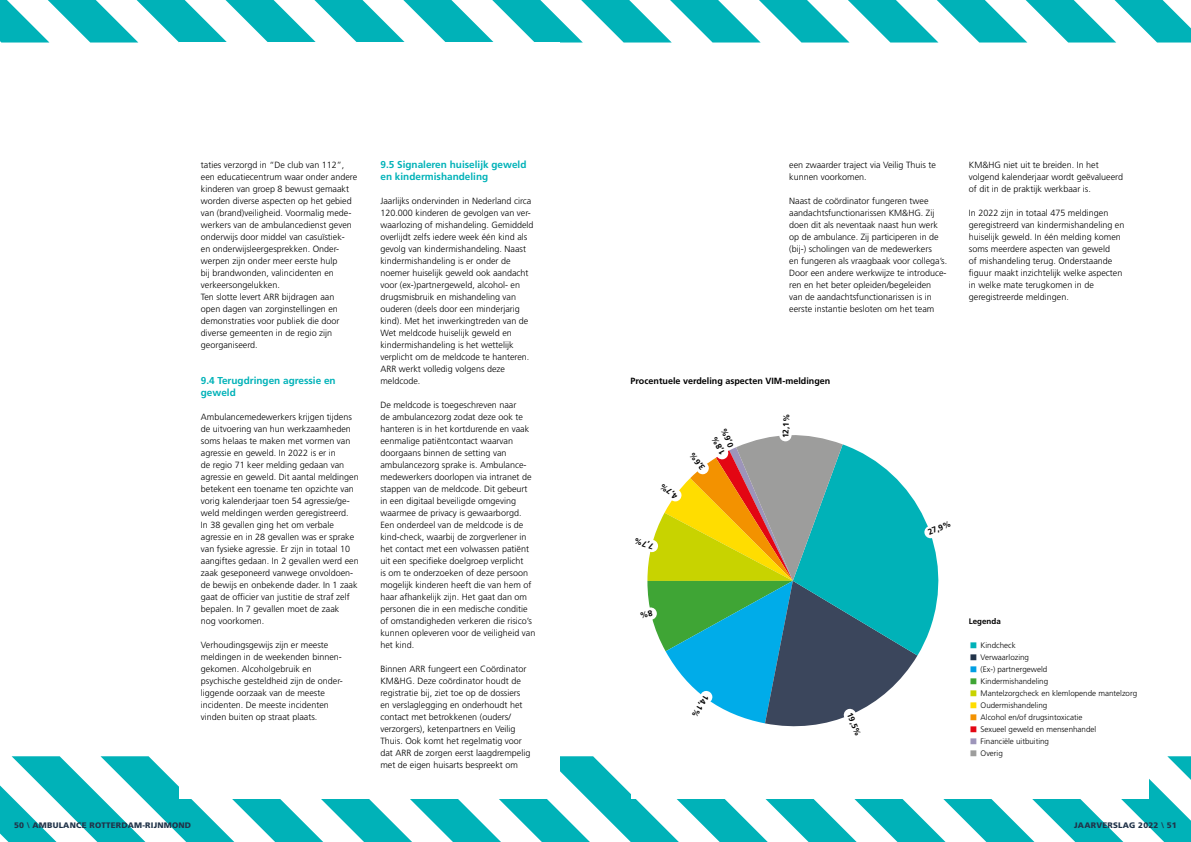
<style>
.page{position:relative;width:1191px;height:842px;background:#fff}
.page>*{position:absolute;margin:0;border:0;box-sizing:border-box;transform-origin:0 0}
.t1{font:700 10px/12px "Frutiger LT Std";color:#00b2b8}
.t2{font:300 9px/12px "Frutiger LT Std";color:#000}
.t3{font:700 9px "Frutiger LT Std";color:#000}
.t4{font:700 8.2px "Frutiger LT Std";color:#000}
.t5{font:300 8px/12px "Frutiger LT Std";color:#000}
.t6{font:900 8px "Frutiger LT Std";letter-spacing:.025em;color:#213349}
.t7{font:700 8px "Frutiger LT Std";color:#000}
.s1{font-weight:700}
</style>
<div class="page">
<svg style="left:0;top:0;width:1191px;height:43px"></svg>
<svg style="left:0;top:756px;width:1191px;height:86px"></svg>
<svg style="left:647px;top:435px;width:292px;height:292px"></svg>
<p class="t2" style="left:201px;top:159px;width:158px">taties verzorgd in “De club van 112”, een educatiecentrum waar onder andere kinderen van groep 8 bewust gemaakt worden diverse aspecten op het gebied van (brand)veiligheid. Voormalig mede&shy;werkers van de ambulancedienst geven onderwijs door middel van casuïstiek-<br>en onderwijsleergesprekken. Onder&shy;werpen zijn onder meer eerste hulp<br>bij brandwonden, valincidenten en verkeersongelukken.<br>Ten slotte levert ARR bijdragen aan<br>open dagen van zorginstellingen en demonstraties voor publiek die door diverse gemeenten in de regio zijn georganiseerd.</p>
<p class="t1" style="left:201px;top:375px;width:136px">9.4 Terugdringen agressie en geweld</p>
<p class="t2" style="left:201px;top:411px;width:159px">Ambulancemedewerkers krijgen tijdens de uitvoering van hun werkzaamheden soms helaas te maken met vormen van agressie en geweld. In 2022 is er in<br>de regio 71 keer melding gedaan van agressie en geweld. Dit aantal meldingen betekent een toename ten opzichte van vorig kalenderjaar toen 54 agressie/ge&shy;weld meldingen werden geregistreerd.<br>In 38 gevallen ging het om verbale agressie en in 28 gevallen was er sprake van fysieke agressie. Er zijn in totaal 10 aangiftes gedaan. In 2 gevallen werd een zaak geseponeerd vanwege onvoldoen&shy;de bewijs en onbekende dader. In 1 zaak gaat de officier van justitie de straf zelf bepalen. In 7 gevallen moet de zaak<br>nog voorkomen.</p>
<p class="t2" style="left:201px;top:639px;width:144px">Verhoudingsgewijs zijn er meeste meldingen in de weekenden binnen&shy;gekomen. Alcoholgebruik en psychische gesteldheid zijn de onder&shy;liggende oorzaak van de meeste incidenten. De meeste incidenten vinden buiten op straat plaats.</p>
<p class="t1" style="left:380px;top:159px;width:147px">9.5 Signaleren huiselijk geweld en kindermishandeling</p>
<p class="t2" style="left:380px;top:195px;width:155px">Jaarlijks ondervinden in Nederland circa 120.000 kinderen de gevolgen van ver&shy;waarlozing of mishandeling. Gemiddeld overlijdt zelfs iedere week één kind als gevolg van kindermishandeling. Naast kindermishandeling is er onder de noemer huiselijk geweld ook aandacht voor (ex-)partnergeweld, alcohol- en drugsmisbruik en mishandeling van ouderen (deels door een minderjarig kind). Met het inwerkingtreden van de Wet meldcode huiselijk geweld en kindermishandeling is het wettelijk verplicht om de meldcode te hanteren.<br>ARR werkt volledig volgens deze meldcode.</p>
<p class="t2" style="left:380px;top:399px;width:156px">De meldcode is toegeschreven naar<br>de ambulancezorg zodat deze ook te hanteren is in het kortdurende en vaak eenmalige patiëntcontact waarvan doorgaans binnen de setting van ambulancezorg sprake is. Ambulance&shy;medewerkers doorlopen via intranet de stappen van de meldcode. Dit gebeurt in een digitaal beveiligde omgeving waarmee de privacy is gewaarborgd.<br>Een onderdeel van de meldcode is de kind-check, waarbij de zorgverlener in het contact met een volwassen patiënt uit een specifieke doelgroep verplicht<br>is om te onderzoeken of deze persoon mogelijk kinderen heeft die van hem of haar afhankelijk zijn. Het gaat dan om personen die in een medische conditie of omstandigheden verkeren die risico’s kunnen opleveren voor de veiligheid van het kind.</p>
<p class="t2" style="left:380px;top:663px;width:151px">Binnen ARR fungeert een Coördinator KM&amp;HG. Deze coördinator houdt de registratie bij, ziet toe op de dossiers en verslaglegging en onderhoudt het contact met betrokkenen (ouders/ verzorgers), ketenpartners en Veilig Thuis. Ook komt het regelmatig voor dat ARR de zorgen eerst laagdrempelig met de eigen huisarts bespreekt om</p>
<p class="t2" style="left:789px;top:159px;width:148px">een zwaarder traject via Veilig Thuis te kunnen voorkomen.</p>
<p class="t2" style="left:789px;top:195px;width:159px">Naast de coördinator fungeren twee aandachtsfunctionarissen KM&amp;HG. Zij doen dit als neventaak naast hun werk op de ambulance. Zij participeren in de (bij-) scholingen van de medewerkers<br>en fungeren als vraagbaak voor collega’s.<br>Door een andere werkwijze te introduce&shy;ren en het beter opleiden/begeleiden<br>van de aandachtsfunctionarissen is in eerste instantie besloten om het team</p>
<p class="t2" style="left:969px;top:159px;width:156px">KM&amp;HG niet uit te breiden. In het volgend kalenderjaar wordt geëvalueerd of dit in de praktijk werkbaar is.</p>
<p class="t2" style="left:969px;top:207px;width:157px">In 2022 zijn in totaal 475 meldingen geregistreerd van kindermishandeling en huiselijk geweld. In één melding komen soms meerdere aspecten van geweld<br>of mishandeling terug. Onderstaande figuur maakt inzichtelijk welke aspecten in welke mate terugkomen in de geregistreerde meldingen.</p>
<p class="t3" style="left:630px;top:376px;width:201px">Procentuele verdeling aspecten VIM-meldingen</p>
<p class="t4" style="left:673px;top:501px;width:21px;rotate:-143deg">4,7%</p>
<p class="t4" style="left:726px;top:449px;width:21px;rotate:-113deg">0,6%</p>
<p class="t4" style="left:719px;top:457px;width:21px;rotate:-118deg">1,8%</p>
<p class="t4" style="left:699px;top:472px;width:21px;rotate:-128deg">3,6%</p>
<p class="t4" style="left:652px;top:551px;width:21px;rotate:-163deg">7,7%</p>
<p class="t4" style="left:780px;top:438px;width:26px;rotate:-88deg">12,1%</p>
<p class="t4" style="left:926px;top:528px;width:26px;rotate:-23deg">27,9%</p>
<p class="t4" style="left:711px;top:698px;width:26px;rotate:122deg">14,1%</p>
<p class="t4" style="left:853px;top:711px;width:26px;rotate:67deg">19,5%</p>
<p class="t7" style="left:969px;top:617px;width:34px">Legenda</p>
<p class="t5" style="left:980px;top:639px;width:158px">Kindcheck<br>Verwaarlozing<br>(Ex-) partnergeweld<br>Kindermishandeling<br>Mantelzorgcheck en klemlopende mantelzorg<br>Oudermishandeling<br>Alcohol en/of drugsintoxicatie<br>Sexueel geweld en mensenhandel<br>Financiële uitbuiting<br>Overig</p>
<p class="t6" style="left:14px;top:820px;width:178px">50 <span class="s1">\</span> AMBULANCE ROTTERDAM-RIJNMOND</p>
<p class="t6" style="left:1074px;top:820px;width:104px">JAARVERSLAG 2022 <span class="s1">\</span> 51</p>
</div>
